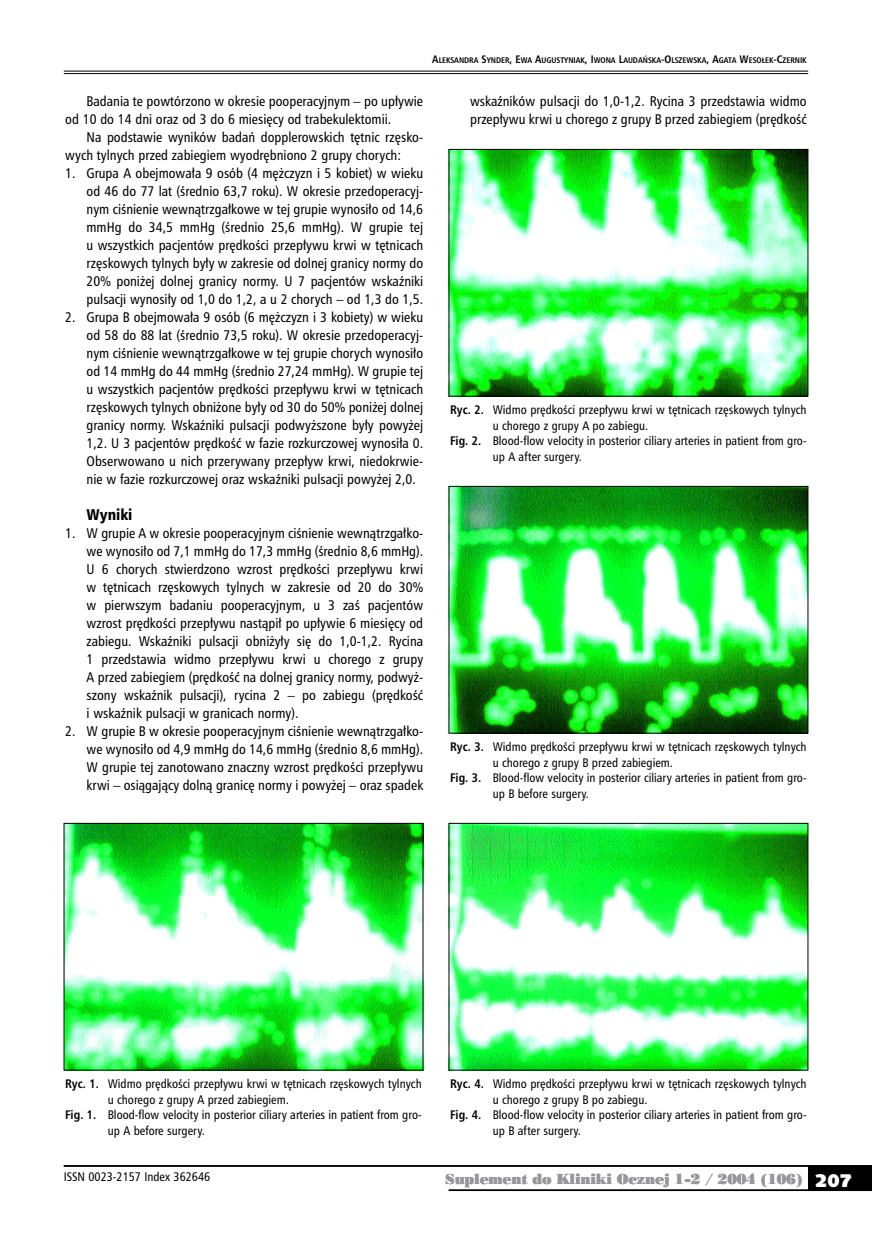
<style>
.page{position:relative;width:872px;height:1234px;background:#fff}
.page>*{position:absolute;margin:0;border:0;box-sizing:border-box;transform-origin:0 0}
.t1{font:15px "Humnst 777 Blk Cn PL";color:#000}
.t2{font:13.5px/18px "Humnst 777 Cn PL";color:#000;text-align:justify}
.t3{font:13.5px "Poster Bodoni PL";letter-spacing:-.015em;color:#98989c}
.t4{font:12px "Humnst 777 Cn PL";color:#000}
.t5{font:700 7.8px "Humnst 777 Cn PL";color:#000}
.s1{font-size:10.5px}
.s2{font-size:7.5px}
.s3{font-weight:700}
.s4{font-family:"Humanst 531 U Blk PL";font-size:18px;color:#fff}
</style>
<div class="page">
<hr style="left:64px;top:71px;width:744px;height:1px;background:#000">
<hr style="left:64px;top:73px;width:744px;height:1px;background:#000">
<div style="left:808px;top:1165px;width:64px;height:25px;background:#000"></div>
<hr style="left:64px;top:1164px;width:808px;height:2px;background:#000">
<hr style="left:449px;top:1189px;width:423px;height:1px;background:#000">
<img style="left:66px;top:825px;width:355px;height:243px">
<div style="left:64px;top:823px;width:359px;height:247px;border:1px solid #000"></div>
<img style="left:451px;top:825px;width:355px;height:243px">
<div style="left:449px;top:823px;width:359px;height:247px;border:1px solid #000"></div>
<img style="left:451px;top:151px;width:355px;height:243px">
<div style="left:449px;top:149px;width:359px;height:247px;border:1px solid #000"></div>
<img style="left:451px;top:488px;width:355px;height:243px">
<div style="left:449px;top:486px;width:359px;height:247px;border:1px solid #000"></div>
<p class="t5" style="left:432px;top:55px;width:376px"><span class="s1">A</span>LEKSANDRA <span class="s1">S</span>YNDER<span class="s1">, E</span>WA <span class="s1">A</span>UGUSTYNIAK<span class="s1">, I</span> WONA <span class="s1">L</span>AUDAŃSKA<span class="s1">--O</span>LSZEWSKA<span class="s1">, A</span>GATA <span class="s1">W</span> ESO<span class="s2">Ł</span>EK<span class="s1">--C</span>ZERNIK</p>
<p class="t2" style="left:65px;top:92px;width:359px;text-indent:21px">Badania te powtórzono w okresie pooperacyjnym – po upływie od 10 do 14 dni oraz od 3 do 6 miesięcy od trabekulektomii.</p>
<p class="t2" style="left:65px;top:128px;width:358px;text-indent:21px">Na podstawie wyników badań dopplerowskich tętnic rzęsko&shy;wych tylnych przed zabiegiem wyodrębniono 2 grupy chorych:</p>
<p class="t2" style="left:86px;top:164px;width:338px;text-indent:-21px">1. Grupa A obejmowała 9 osób (4 mężczyzn i 5 kobiet) w wieku od 46 do 77 lat (średnio 63,7 roku). W okresie przedoperacyj&shy;nym ciśnienie wewnątrzgałkowe w tej grupie wynosiło od 14,6 mmHg do 34,5 mmHg (średnio 25,6 mmHg). W grupie tej u wszystkich pacjentów prędkości przepływu krwi w tętnicach rzęskowych tylnych były w zakresie od dolnej granicy normy do 20% poniżej dolnej granicy normy. U 7 pacjentów wskaźniki pulsacji wynosiły od 1,0 do 1,2, a u 2 chorych – od 1,3 do 1,5.</p>
<p class="t2" style="left:87px;top:308px;width:338px;text-indent:-21px">2. Grupa B obejmowała 9 osób (6 mężczyzn i 3 kobiety) w wieku od 58 do 88 lat (średnio 73,5 roku). W okresie przedoperacyj&shy;nym ciśnienie wewnątrzgałkowe w tej grupie chorych wynosiło od 14 mmHg do 44 mmHg (średnio 27,24 mmHg). W grupie tej u wszystkich pacjentów prędkości przepływu krwi w tętnicach rzęskowych tylnych obniżone były od 30 do 50% poniżej dolnej granicy normy. Wskaźniki pulsacji podwyższone były powyżej 1,2. U 3 pacjentów prędkość w fazie rozkurczowej wynosiła 0.<br>Obserwowano u nich przerywany przepływ krwi, niedokrwie&shy;nie w fazie rozkurczowej oraz wskaźniki pulsacji powyżej 2,0.</p>
<p class="t1" style="left:87px;top:505px;width:47px">Wyniki</p>
<p class="t2" style="left:87px;top:524px;width:338px;text-indent:-21px">1. W grupie A w okresie pooperacyjnym ciśnienie wewnątrzgałko&shy;we wynosiło od 7,1 mmHg do 17,3 mmHg (średnio 8,6 mmHg).<br>U 6 chorych stwierdzono wzrost prędkości przepływu krwi w tętnicach rzęskowych tylnych w zakresie od 20 do 30% w pierwszym badaniu pooperacyjnym, u 3 zaś pacjentów wzrost prędkości przepływu nastąpił po upływie 6 miesięcy od zabiegu. Wskaźniki pulsacji obniżyły się do 1,0-1,2. Rycina 1 przedstawia widmo przepływu krwi u chorego z grupy A przed zabiegiem (prędkość na dolnej granicy normy, podwyż&shy;szony wskaźnik pulsacji), rycina 2 – po zabiegu (prędkość i wskaźnik pulsacji w granicach normy).</p>
<p class="t2" style="left:87px;top:722px;width:338px;text-indent:-21px">2. W grupie B w okresie pooperacyjnym ciśnienie wewnątrzgałko&shy;we wynosiło od 4,9 mmHg do 14,6 mmHg (średnio 8,6 mmHg).<br>W grupie tej zanotowano znaczny wzrost prędkości przepływu krwi – osiągający dolną granicę normy i powyżej – oraz spadek</p>
<p class="t2" style="left:470px;top:92px;width:338px">wskaźników pulsacji do 1,0-1,2. Rycina 3 przedstawia widmo przepływu krwi u chorego z grupy B przed zabiegiem (prędkość</p>
<p class="t4" style="left:450px;top:402px;width:358px"><span class="s3">Ryc. 2.</span> Widmo prędkości przepływu krwi w tętnicach rzęskowych tylnych</p>
<p class="t4" style="left:493px;top:417px;width:157px">u chorego z grupy A po zabiegu.</p>
<p class="t4" style="left:450px;top:433px;width:357px"><span class="s3">Fig. 2.</span> Blood-flow velocity in posterior ciliary arteries in patient from gro-</p>
<p class="t4" style="left:493px;top:449px;width:90px">up A after surgery.</p>
<p class="t4" style="left:450px;top:738px;width:358px"><span class="s3">Ryc. 3.</span> Widmo prędkości przepływu krwi w tętnicach rzęskowych tylnych</p>
<p class="t4" style="left:493px;top:754px;width:182px">u chorego z grupy B przed zabiegiem.</p>
<p class="t4" style="left:450px;top:770px;width:357px"><span class="s3">Fig. 3.</span> Blood-flow velocity in posterior ciliary arteries in patient from gro-</p>
<p class="t4" style="left:493px;top:785px;width:98px">up B before surgery.</p>
<p class="t4" style="left:65px;top:1075px;width:358px"><span class="s3">Ryc. 1.</span> Widmo prędkości przepływu krwi w tętnicach rzęskowych tylnych</p>
<p class="t4" style="left:108px;top:1091px;width:182px">u chorego z grupy A przed zabiegiem.</p>
<p class="t4" style="left:65px;top:1106px;width:357px"><span class="s3">Fig. 1.</span> Blood-flow velocity in posterior ciliary arteries in patient from gro-</p>
<p class="t4" style="left:108px;top:1122px;width:98px">up A before surgery.</p>
<p class="t4" style="left:64px;top:1168px;width:148px">ISSN 0023-2157 Index 362646</p>
<p class="t4" style="left:450px;top:1075px;width:358px"><span class="s3">Ryc. 4.</span> Widmo prędkości przepływu krwi w tętnicach rzęskowych tylnych</p>
<p class="t4" style="left:493px;top:1091px;width:156px">u chorego z grupy B po zabiegu.</p>
<p class="t4" style="left:450px;top:1106px;width:357px"><span class="s3">Fig. 4.</span> Blood-flow velocity in posterior ciliary arteries in patient from gro-</p>
<p class="t4" style="left:493px;top:1122px;width:90px">up B after surgery.</p>
<p class="t3" style="left:445px;top:1169px;width:408px">Suplement do Kliniki Ocznej 1-2 / 2004 (106) <span class="s4">207</span></p>
</div>
